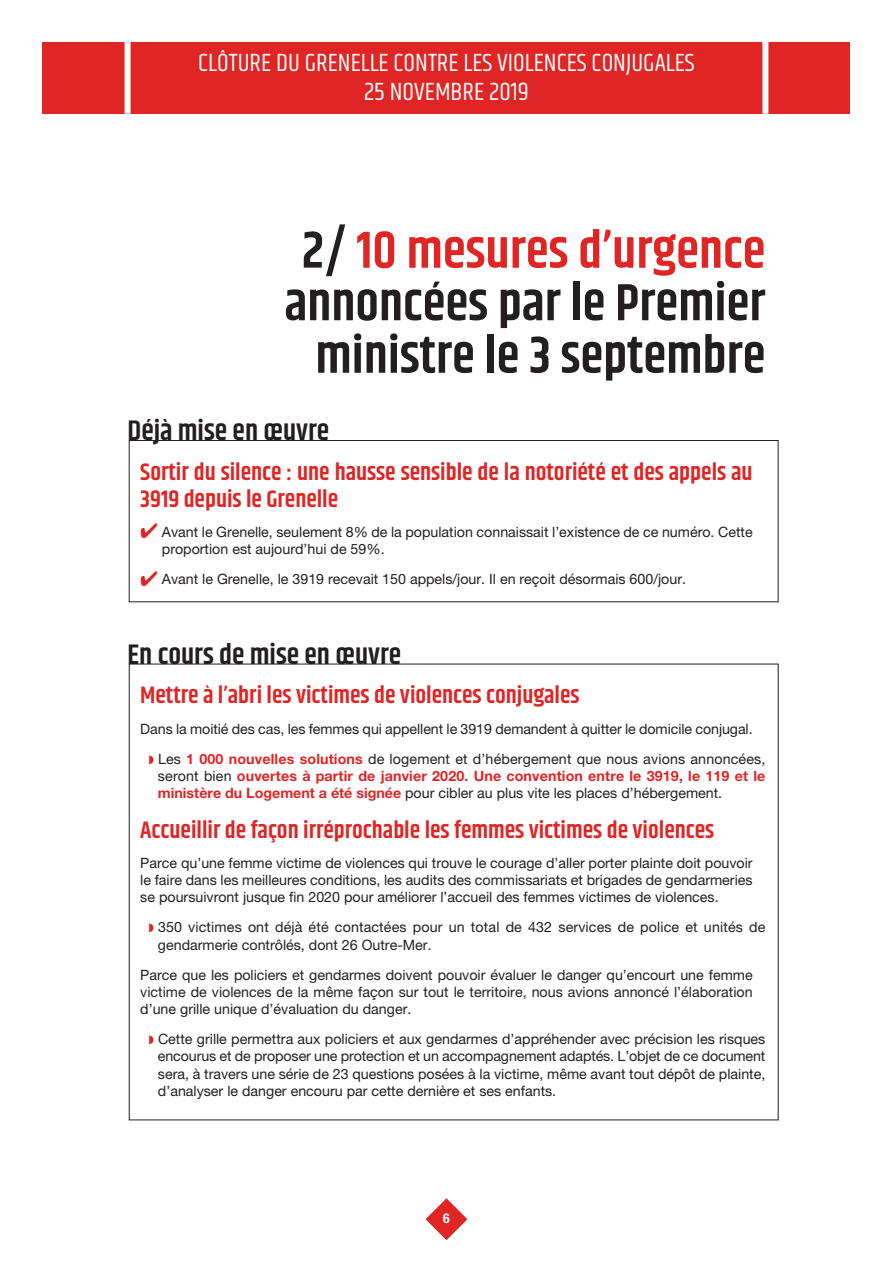
<style>
.page{position:relative;width:893px;height:1263px;background:#fff}
.page>*{position:absolute;margin:0;border:0;box-sizing:border-box;transform-origin:0 0}
.t1{font:600 52.5px/52.5px "Khand";color:#231f20;text-align:center}
.t2{font:600 28.5px "Khand";color:#231f20}
.t3{font:25.5px/28.8px "Khand";color:#fff;text-align:center}
.t4{font:600 24px/27px "Khand";color:#e02525}
.t5{font:14.25px/17.2px "Helvetica Neue LT Pro";color:#231f20}
.t6{font:700 14.25px/17.2px "Helvetica Neue LT Pro";letter-spacing:.01em;color:#e02525}
.t7{font:700 condensed 13.5px "Helvetica Neue";color:#fff}
.s1{color:#e02525}
.s2{font-weight:700;color:#e02525}
.s3{font-weight:400;color:#231f20}
</style>
<div class="page">
<div style="left:43px;top:43px;width:807px;height:71px;background:#e02525"></div>
<div style="left:125px;top:39px;width:6px;height:75px;background:#fff"></div>
<div style="left:762px;top:39px;width:6px;height:75px;background:#fff"></div>
<svg style="left:426px;top:1198px;width:41px;height:42px"></svg>
<div style="left:129px;top:440px;width:649px;height:162px;border:1px solid #231f20"></div>
<h3 class="t3" style="left:198px;top:49px;width:498px">CLÔTURE DU GRENELLE CONTRE LES VIOLENCES CONJUGALES<br>25 NOVEMBRE 2019</h3>
<h1 class="t1" style="left:284px;top:226px;width:482px">2/ <span class="s1">10 mesures d’urgence </span>annoncées par le Premier ministre le 3 septembre</h1>
<h2 class="t2" style="left:128px;top:420px;width:203px">Déjà mise en œuvre</h2>
<h3 class="t4" style="left:140px;top:459px;width:614px">Sortir du silence : une hausse sensible de la notoriété et des appels au<br>3919 depuis le Grenelle</h3>
<p class="t5" style="left:162px;top:525px;width:592px;text-indent:-22px"><span class="s1">✔</span> Avant le Grenelle, seulement 8% de la population connaissait l’existence de ce numéro. Cette proportion est aujourd’hui de 59%.</p>
<p class="t5" style="left:140px;top:572px;width:547px"><span class="s1">✔</span> Avant le Grenelle, le 3919 recevait 150 appels/jour. Il en reçoit désormais 600/jour.</p>
<h2 class="t2" style="left:128px;top:643px;width:275px">En cours de mise en œuvre</h2>
<h3 class="t4" style="left:140px;top:683px;width:441px">Mettre à l’abri les victimes de violences conjugales</h3>
<p class="t5" style="left:158px;top:715px;width:609px;line-height:30px;text-indent:-18px">Dans la moitié des cas, les femmes qui appellent le 3919 demandent à quitter le domicile conjugal.<br>Les <span class="s2">1 000 nouvelles solutions</span> de logement et d’hébergement que nous avions annoncées,</p>
<p class="t6" style="left:158px;top:768px;width:609px"><span class="s3">seront bien</span> ouvertes à partir de janvier 2020. Une convention entre le 3919, le 119 et le ministère du Logement a été signée <span class="s3">pour cibler au plus vite les places d’hébergement.</span></p>
<h3 class="t4" style="left:140px;top:817px;width:575px">Accueillir de façon irréprochable les femmes victimes de violences</h3>
<p class="t5" style="left:140px;top:855px;width:614px;text-align:justify">Parce qu’une femme victime de violences qui trouve le courage d’aller porter plainte doit pouvoir le faire dans les meilleures conditions, les audits des commissariats et brigades de gendarmeries se poursuivront jusque fin 2020 pour améliorer l’accueil des femmes victimes de violences.</p>
<p class="t5" style="left:158px;top:920px;width:609px">350 victimes ont déjà été contactées pour un total de 432 services de police et unités de gendarmerie contrôlés, dont 26 Outre-Mer.</p>
<p class="t5" style="left:140px;top:967px;width:614px;text-align:justify">Parce que les policiers et gendarmes doivent pouvoir évaluer le danger qu’encourt une femme victime de violences de la même façon sur tout le territoire, nous avions annoncé l’élaboration d’une grille unique d’évaluation du danger.</p>
<p class="t5" style="left:158px;top:1032px;width:609px;text-align:justify">Cette grille permettra aux policiers et aux gendarmes d’appréhender avec précision les risques encourus et de proposer une protection et un accompagnement adaptés. L’objet de ce document sera, à travers une série de 23 questions posées à la victime, même avant tout dépôt de plainte, d’analyser le danger encouru par cette dernière et ses enfants.</p>
<p class="t7" style="left:443px;top:1207px;width:8px">6</p>
</div>
